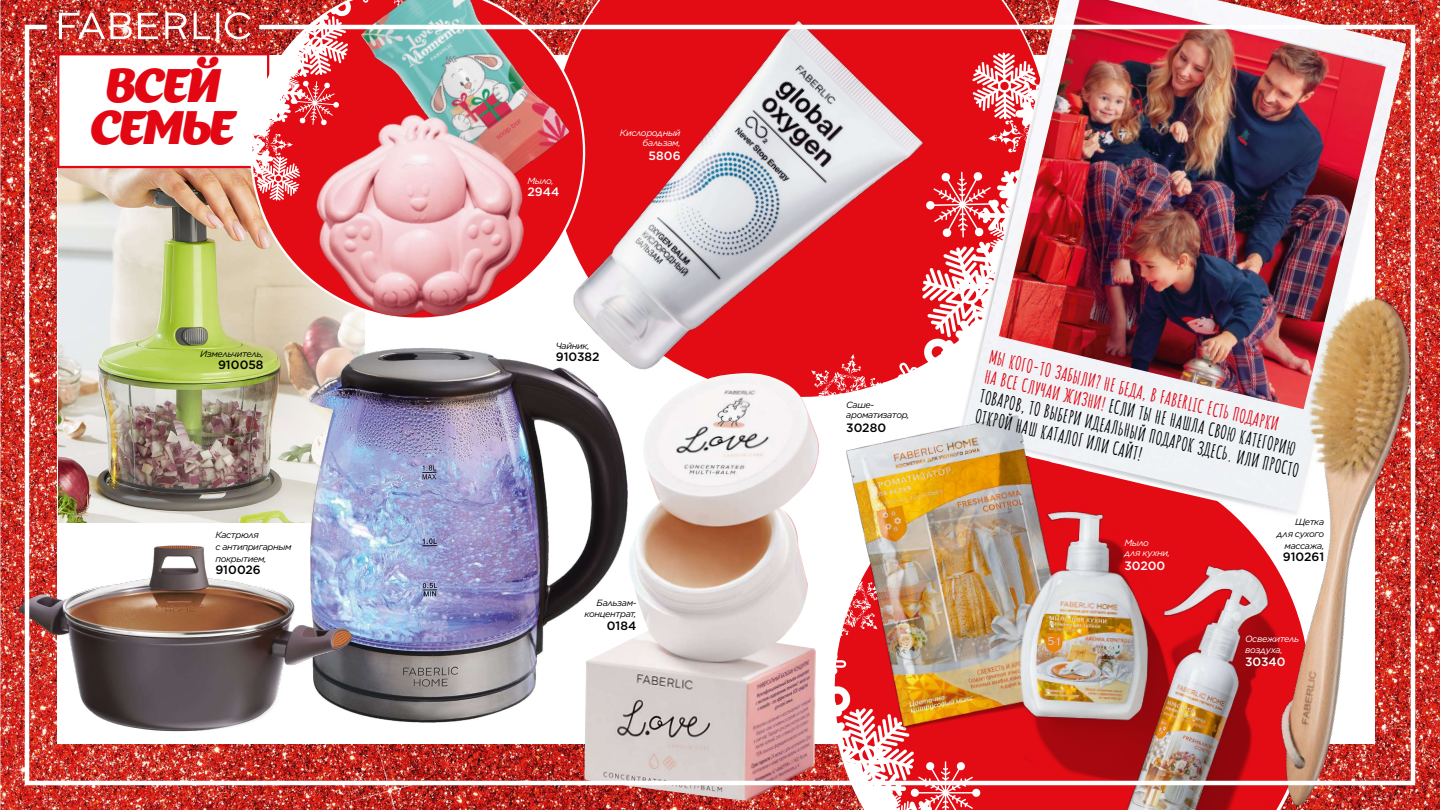
<style>
.page{position:relative;width:1440px;height:810px;background:#fff}
.page>*{position:absolute;margin:0;border:0;box-sizing:border-box;transform-origin:0 0}
.t1{font:italic 45.97px/42px "Appetite";letter-spacing:-.02em;color:#e30613;text-align:center}
.t2{font:700 18px/20.2px "Amatic SC";color:#000}
.t3{font:500 12.08px "Gotham";color:#000}
.t4{font:500 12.08px "Gotham";letter-spacing:.005em;color:#fff}
.t5{font:italic 9px/12px "Gotham";letter-spacing:-.04em;color:#000;text-align:right}
.t6{font:italic 9px/10.5px "Gotham";letter-spacing:-.04em;color:#fff}
.s1{color:#e30613}
</style>
<div class="page">
<img style="left:0;top:0;width:1440px;height:810px">
<img style="left:999px;top:0;width:387px;height:22px">
<img style="left:1297px;top:257px;width:143px;height:553px">
<img style="left:361px;top:0;width:162px;height:22px">
<img style="left:584px;top:788px;width:236px;height:13px">
<img style="left:523px;top:0;width:422px;height:22px">
<img style="left:5px;top:538px;width:17px;height:198px">
<img style="left:821px;top:788px;width:476px;height:22px">
<img style="left:59px;top:0;width:302px;height:22px">
<img style="left:22px;top:22px;width:1396px;height:766px">
<h1 class="t1" style="left:91px;top:65px;width:145px">ВСЕЙ<br>СЕМЬЕ</h1>
<p class="t5" style="left:200px;top:347px;width:65px">Измельчитель,</p>
<p class="t3" style="left:218px;top:356px;width:47px">910058</p>
<p class="t5" style="left:215px;top:528px;width:78px;text-align:left">Кастрюля<br>с антипригарным покрытием,</p>
<p class="t3" style="left:215px;top:562px;width:47px">910026</p>
<p class="t6" style="left:527px;top:175px;width:28px">Мыло,</p>
<p class="t4" style="left:527px;top:184px;width:34px">2944</p>
<p class="t6" style="left:620px;top:127px;width:62px;text-align:right">Кислородный бальзам,</p>
<p class="t4" style="left:648px;top:148px;width:34px">5806</p>
<p class="t5" style="left:556px;top:339px;width:35px">Чайник,</p>
<p class="t3" style="left:556px;top:349px;width:45px">910382</p>
<p class="t5" style="left:584px;top:598px;width:53px;line-height:10.5px">Бальзам&shy;концентрат,</p>
<p class="t3" style="left:607px;top:618px;width:31px">0184</p>
<p class="t5" style="left:846px;top:399px;width:65px;line-height:10.5px;text-align:left">Саше&shy;ароматизатор,</p>
<p class="t3" style="left:846px;top:420px;width:41px">30280</p>
<p class="t2" style="left:992px;top:346px;width:329px;rotate:13deg"><span class="s1">МЫ КОГО-ТО ЗАБЫЛИ? НЕ БЕДА, В FABERLIC ЕСТЬ ПОДАРКИ<br>НА ВСЕ СЛУЧАИ ЖИЗНИ!</span> ЕСЛИ ТЫ НЕ НАШЛА СВОЮ КАТЕГОРИЮ ТОВАРОВ, ТО ВЫБЕРИ ИДЕАЛЬНЫЙ ПОДАРОК ЗДЕСЬ. ИЛИ ПРОСТО ОТКРОЙ НАШ КАТАЛОГ ИЛИ САЙТ!</p>
<p class="t6" style="left:1124px;top:537px;width:47px">Мыло<br>для кухни,</p>
<p class="t4" style="left:1124px;top:557px;width:42px">30200</p>
<p class="t5" style="left:1277px;top:516px;width:49px">Щетка для сухого массажа,</p>
<p class="t3" style="left:1283px;top:549px;width:43px">910261</p>
<p class="t6" style="left:1245px;top:634px;width:56px">Освежитель воздуха,</p>
<p class="t4" style="left:1245px;top:654px;width:42px">30340</p>
</div>
